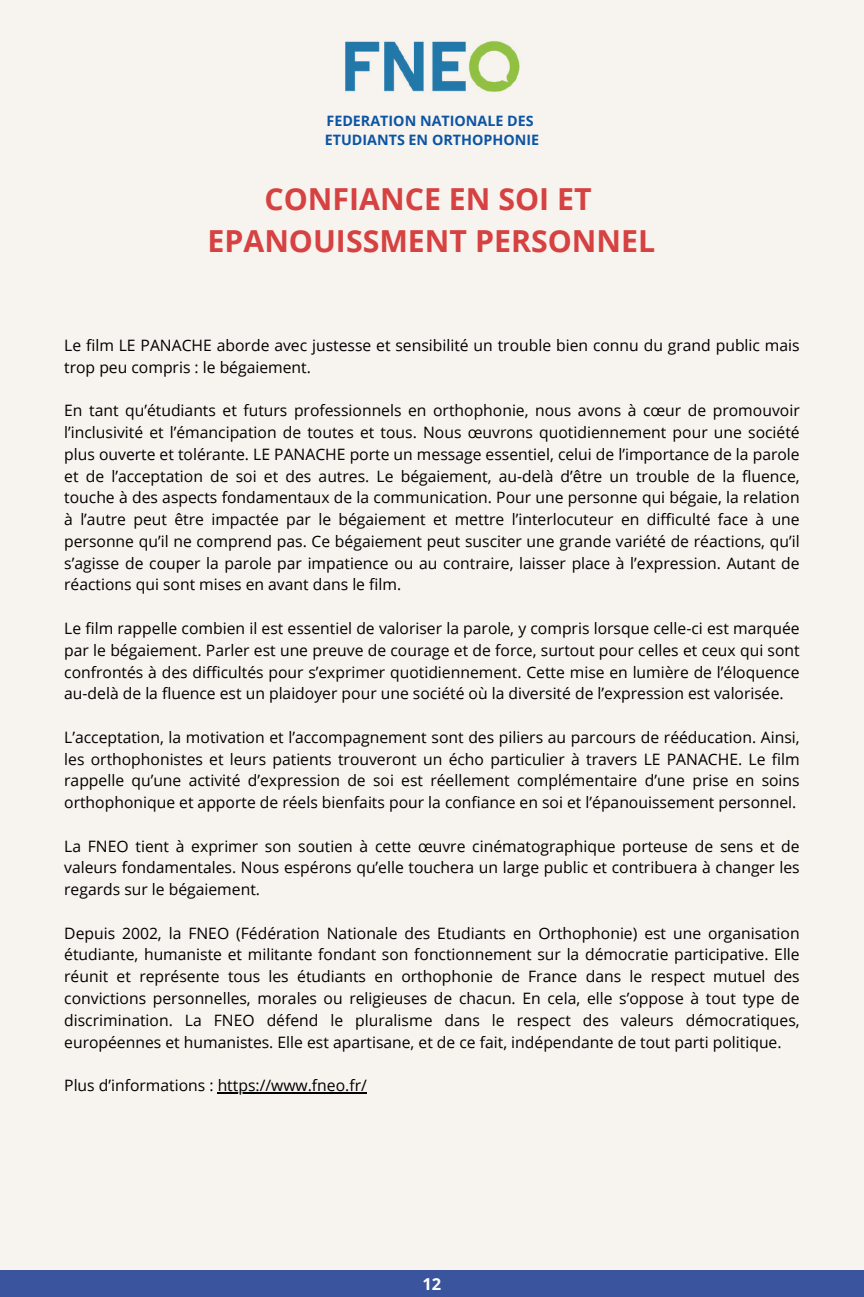
<style>
.page{position:relative;width:864px;height:1297px;background:#fff}
.page>*{position:absolute;margin:0;border:0;box-sizing:border-box;transform-origin:0 0}
.t1{font:700 30.3px/42px "Open Sans";color:#d64141;text-align:center}
.t2{font:700 16.5px "Open Sans";color:#fff}
.t3{font:15.7px/21.8px "Open Sans";color:#000;text-align:justify}
.t4{font:700 14.3px/19.5px "Open Sans";color:#0c55a3}
</style>
<div class="page">
<div style="left:0;top:0;width:864px;height:1296px;background:#f7f3ee"></div>
<hr style="left:218px;top:1092px;width:149px;height:1px;background:#000">
<img style="left:345px;top:41px;width:175px;height:51px">
<div style="left:0;top:1269px;width:864px;height:27px;background:#3a559e"></div>
<p class="t4" style="left:325px;top:110px;width:216px">FEDERATION NATIONALE DES<br>ETUDIANTS EN ORTHOPHONIE</p>
<h1 class="t1" style="left:207px;top:177px;width:449px">CONFIANCE EN SOI ET<br>EPANOUISSMENT PERSONNEL</h1>
<p class="t3" style="left:64px;top:334px;width:737px">Le film LE PANACHE aborde avec justesse et sensibilité un trouble bien connu du grand public mais trop peu compris : le bégaiement.</p>
<p class="t3" style="left:64px;top:399px;width:737px">En tant qu’étudiants et futurs professionnels en orthophonie, nous avons à cœur de promouvoir l’inclusivité et l’émancipation de toutes et tous. Nous œuvrons quotidiennement pour une société plus ouverte et tolérante. LE PANACHE porte un message essentiel, celui de l’importance de la parole et de l’acceptation de soi et des autres. Le bégaiement, au-delà d’être un trouble de la fluence, touche à des aspects fondamentaux de la communication. Pour une personne qui bégaie, la relation à l’autre peut être impactée par le bégaiement et mettre l’interlocuteur en difficulté face à une personne qu’il ne comprend pas. Ce bégaiement peut susciter une grande variété de réactions, qu’il s’agisse de couper la parole par impatience ou au contraire, laisser place à l’expression. Autant de réactions qui sont mises en avant dans le film.</p>
<p class="t3" style="left:64px;top:616px;width:737px">Le film rappelle combien il est essentiel de valoriser la parole, y compris lorsque celle-ci est marquée par le bégaiement. Parler est une preuve de courage et de force, surtout pour celles et ceux qui sont confrontés à des difficultés pour s’exprimer quotidiennement. Cette mise en lumière de l’éloquence au-delà de la fluence est un plaidoyer pour une société où la diversité de l’expression est valorisée.</p>
<p class="t3" style="left:64px;top:725px;width:737px">L’acceptation, la motivation et l’accompagnement sont des piliers au parcours de rééducation. Ainsi, les orthophonistes et leurs patients trouveront un écho particulier à travers LE PANACHE. Le film rappelle qu’une activité d’expression de soi est réellement complémentaire d’une prise en soins orthophonique et apporte de réels bienfaits pour la confiance en soi et l’épanouissement personnel.</p>
<p class="t3" style="left:64px;top:834px;width:737px">La FNEO tient à exprimer son soutien à cette œuvre cinématographique porteuse de sens et de valeurs fondamentales. Nous espérons qu’elle touchera un large public et contribuera à changer les regards sur le bégaiement.</p>
<p class="t3" style="left:64px;top:921px;width:737px">Depuis 2002, la FNEO (Fédération Nationale des Etudiants en Orthophonie) est une organisation étudiante, humaniste et militante fondant son fonctionnement sur la démocratie participative. Elle réunit et représente tous les étudiants en orthophonie de France dans le respect mutuel des convictions personnelles, morales ou religieuses de chacun. En cela, elle s’oppose à tout type de discrimination. La FNEO défend le pluralisme dans le respect des valeurs démocratiques, européennes et humanistes. Elle est apartisane, et de ce fait, indépendante de tout parti politique.</p>
<p class="t3" style="left:64px;top:1073px;width:304px">Plus d’informations : https://www.fneo.fr/</p>
<p class="t2" style="left:423px;top:1271px;width:20px">12</p>
</div>
